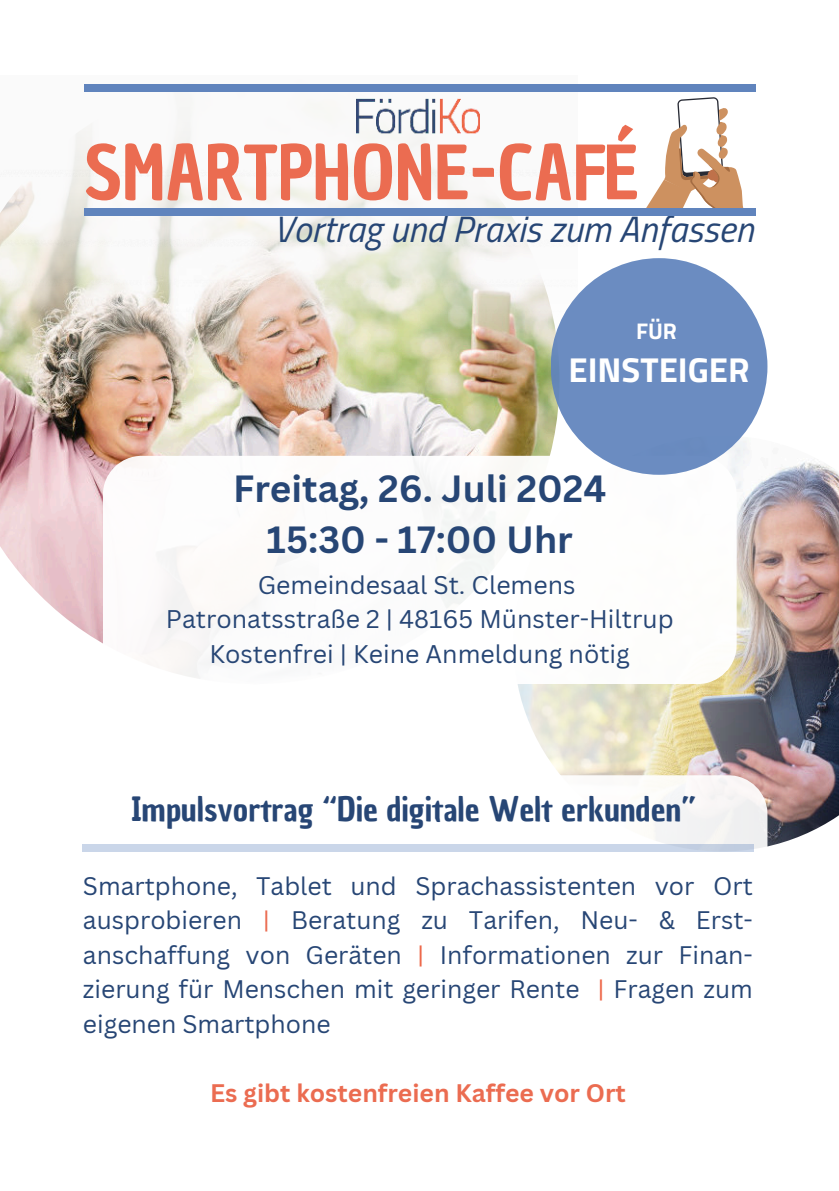
<style>
.page{position:relative;width:839px;height:1191px;background:#fff}
.page>*{position:absolute;margin:0;border:0;box-sizing:border-box;transform-origin:0 0}
.t1{font:72.8px "Chau Philomene One";color:#eb6c51}
.t2{font:700 36.8px/51px "Canva Sans";color:#274675;text-align:center}
.t3{font:italic 36.6px "Titillium Web";color:#274675}
.t4{font:700 34.6px "Titillium Web";color:#fff}
.t5{font:32.8px "Chau Philomene One";color:#274675}
.t6{font:24.8px/34.4px "Canva Sans";color:#274675;text-align:justify}
.t7{font:700 24.8px "Canva Sans";color:#eb6c51}
.t8{font:700 22.6px "Titillium Web";color:#fff}
.s1{color:#eb6c51}
.s2{color:#ed684a}
</style>
<div class="page">
<img style="left:430px;top:433px;width:408px;height:419px">
<img style="left:0;top:399px;width:559px;height:245px">
<img style="left:0;top:91px;width:577px;height:308px">
<svg style="left:646px;top:97px;width:98px;height:111px"></svg>
<div style="left:84px;top:208px;width:671px;height:8px;background:#6084bd"></div>
<div style="left:103px;top:456px;width:633px;height:228px;background:#fff;border-radius:39px"></div>
<img style="left:356px;top:97px;width:123px;height:39px">
<div style="left:84px;top:84px;width:671px;height:7px;background:#6084bd"></div>
<div style="left:82px;top:844px;width:671px;height:7px;background:#cad6e9"></div>
<div style="left:550px;top:258px;width:217px;height:217px;background:#6b8cc1;border-radius:50%"></div>
<h1 class="t1" style="left:84px;top:124px;width:555px">SMARTPHONE-CAFÉ</h1>
<h3 class="t3" style="left:273px;top:203px;width:481px">Vortrag und Praxis zum Anfassen</h3>
<p class="t8" style="left:636px;top:314px;width:42px">FÜR</p>
<h3 class="t4" style="left:568px;top:344px;width:183px">EINSTEIGER</h3>
<h2 class="t2" style="left:233px;top:464px;width:375px">Freitag, 26. Juli 2024<br>15:30 - 17:00 Uhr</h2>
<p class="t6" style="left:166px;top:568px;width:509px;text-align:center">Gemeindesaal St. Clemens<br>Patronatsstraße 2 | 48165 Münster-Hiltrup<br>Kostenfrei | Keine Anmeldung nötig</p>
<h3 class="t5" style="left:131px;top:787px;width:566px">Impulsvortrag “Die digitale Welt erkunden”</h3>
<p class="t6" style="left:83px;top:869px;width:671px">Smartphone, Tablet und Sprachassistenten vor Ort ausprobieren <span class="s1">|</span> Beratung zu Tarifen, Neu- &amp; Erst&shy;anschaffung von Geräten <span class="s2">|</span> Informationen zur Finan&shy;zierung für Menschen mit geringer Rente <span class="s2">|</span> Fragen zum eigenen Smartphone</p>
<p class="t7" style="left:210px;top:1078px;width:417px">Es gibt kostenfreien Kaffee vor Ort</p>
</div>
